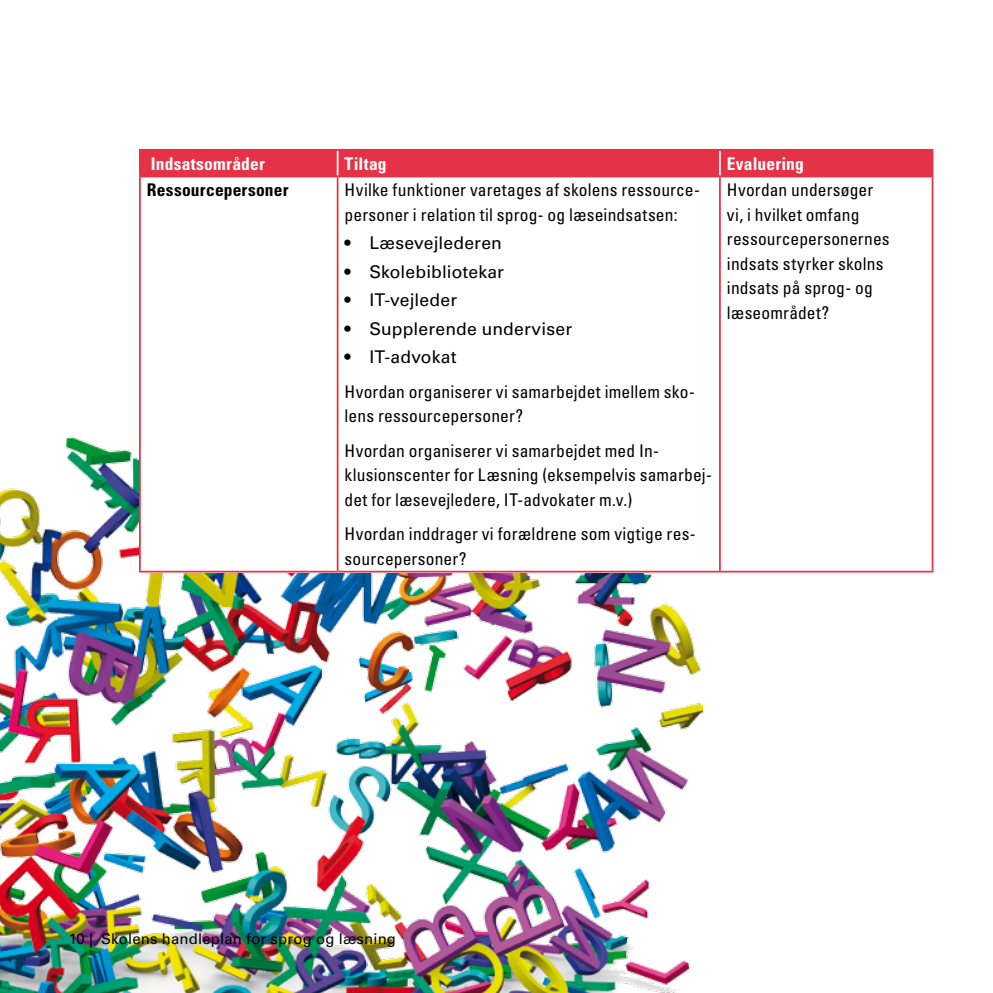
<style>
.page{position:relative;width:993px;height:993px;background:#fff}
.page>*{position:absolute;margin:0;border:0;box-sizing:border-box;transform-origin:0 0}
.t1{font:condensed 17.5px/24.5px "Univers LT Std";letter-spacing:.01em;color:#000}
.t2{font:17.5px "Univers LT Std";letter-spacing:.005em;color:#000}
.t3{font:700 condensed 17.5px "Univers LT Std";letter-spacing:.01em;color:#fff}
.t4{font:700 condensed 17.5px "Univers LT Std";letter-spacing:.01em;color:#000}
.t5{font:14.88px "Univers LT Std";letter-spacing:.015em;color:#000}
</style>
<div class="page">
<img style="left:0;top:436px;width:702px;height:556px">
<div style="left:139px;top:149px;width:794px;height:423px;background:#fff"></div>
<div style="left:141px;top:151px;width:790px;height:24px;background:#e53246"></div>
<hr style="left:336px;top:151px;width:2px;height:24px;background:#fff">
<hr style="left:718px;top:151px;width:2px;height:24px;background:#fff">
<hr style="left:139px;top:151px;width:2px;height:24px;background:#e53246">
<hr style="left:139px;top:149px;width:198px;height:2px;background:#e53246">
<hr style="left:337px;top:149px;width:382px;height:2px;background:#e53246">
<hr style="left:719px;top:149px;width:214px;height:2px;background:#e53246">
<hr style="left:931px;top:151px;width:2px;height:24px;background:#e53246">
<hr style="left:139px;top:177px;width:2px;height:393px;background:#e53246">
<hr style="left:139px;top:175px;width:198px;height:2px;background:#e53246">
<hr style="left:337px;top:175px;width:382px;height:2px;background:#e53246">
<hr style="left:719px;top:175px;width:214px;height:2px;background:#e53246">
<hr style="left:336px;top:177px;width:2px;height:393px;background:#e53246">
<hr style="left:718px;top:177px;width:2px;height:393px;background:#e53246">
<hr style="left:931px;top:177px;width:2px;height:393px;background:#e53246">
<hr style="left:139px;top:570px;width:198px;height:2px;background:#e53246">
<hr style="left:337px;top:570px;width:382px;height:2px;background:#e53246">
<hr style="left:719px;top:570px;width:214px;height:2px;background:#e53246">
<p class="t3" style="left:151px;top:152px;width:115px">Indsatsområder</p>
<p class="t3" style="left:344px;top:152px;width:43px">Tiltag</p>
<p class="t3" style="left:726px;top:152px;width:78px">Evaluering</p>
<p class="t4" style="left:147px;top:179px;width:143px">Ressourcepersoner</p>
<p class="t1" style="left:344px;top:177px;width:357px">Hvilke funktioner varetages af skolens ressource&shy;personer i relation til sprog- og læseindsatsen:</p>
<p class="t2" style="left:344px;top:232px;width:159px">• Læsevejlederen</p>
<p class="t2" style="left:344px;top:261px;width:161px">• Skolebibliotekar</p>
<p class="t2" style="left:344px;top:289px;width:114px">• IT-vejleder</p>
<p class="t2" style="left:344px;top:318px;width:229px">• Supplerende underviser</p>
<p class="t2" style="left:344px;top:346px;width:113px">• IT-advokat</p>
<p class="t1" style="left:344px;top:379px;width:351px">Hvordan organiserer vi samarbejdet imellem sko&shy;lens ressourcepersoner?</p>
<p class="t1" style="left:344px;top:438px;width:369px">Hvordan organiserer vi samarbejdet med In&shy;klusionscenter for Læsning (eksempelvis samarbej&shy;det for læsevejledere, IT-advokater m.v.)</p>
<p class="t1" style="left:344px;top:521px;width:352px">Hvordan inddrager vi forældrene som vigtige res&shy;sourcepersoner?</p>
<p class="t1" style="left:726px;top:177px;width:164px">Hvordan undersøger vi, i hvilket omfang ressourcepersonernes indsats styrker skolns indsats på sprog- og læseområdet?</p>
<p class="t5" style="left:69px;top:929px;width:329px">10 | Skolens handleplan for sprog og læsning</p>
</div>
